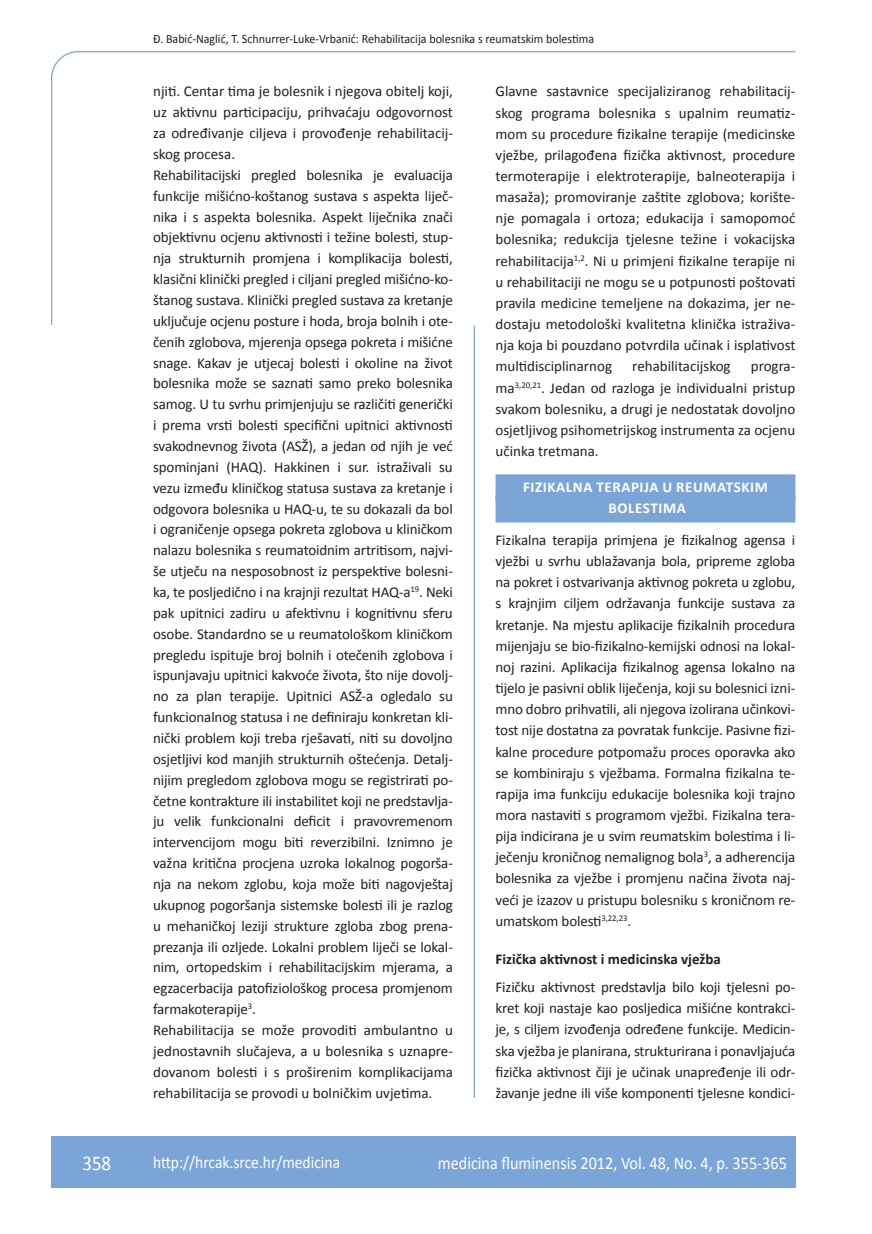
<style>
.page{position:relative;width:872px;height:1234px;background:#fff}
.page>*{position:absolute;margin:0;border:0;box-sizing:border-box;transform-origin:0 0}
.t1{font:21px "Calibri";color:#fff;scale:.9 1}
.t2{font:18px "Calibri";color:#fff;scale:.9 1}
.t3{font:17.25px "Calibri";color:#fff;scale:.9 1}
.osnovni_tekst{font:15px/20.9px "Calibri";letter-spacing:-.005em;color:#231f20;text-align:justify}
.naslov_ruler{font:700 15px "Calibri";letter-spacing:.04em;color:#fff}
.podnaslov{font:700 15px "Calibri";color:#231f20}
.glava{font:12.75px "Calibri";color:#231f20;scale:.94 1}
</style>
<div class="page">
<svg style="left:51px;top:51px;width:745px;height:274px"></svg>
<hr style="left:473px;top:325px;width:2px;height:772px;background:#7ca5d7">
<div style="left:51px;top:1135px;width:744px;height:51px;background:#7ca5d7"></div>
<div style="left:495px;top:474px;width:300px;height:27px;background:#7ca5d7"></div>
<div style="left:495px;top:495px;width:300px;height:27px;background:#7ca5d7"></div>
<p class="glava" style="left:153px;top:30px;width:470px">Đ. Babić-Naglić, T. Schnurrer-Luke-Vrbanić: Rehabilitacija bolesnika s reumatskim bolestima</p>
<p class="osnovni_tekst" style="left:153px;top:80px;width:301px">njiti. Centar tima je bolesnik i njegova obitelj koji, uz aktivnu participaciju, prihvaćaju odgovornost za određivanje ciljeva i provođenje rehabilitacij&shy;skog procesa.</p>
<p class="osnovni_tekst" style="left:153px;top:164px;width:301px">Rehabilitacijski pregled bolesnika je evaluacija funkcije mišićno-koštanog sustava s aspekta liječ&shy;nika i s aspekta bolesnika. Aspekt liječnika znači objektivnu ocjenu aktivnosti i težine bolesti, stup&shy;nja strukturnih promjena i komplikacija bolesti, klasični klinički pregled i ciljani pregled mišićno-ko&shy;štanog sustava. Klinički pregled sustava za kretanje uključuje ocjenu posture i hoda, broja bolnih i ote&shy;čenih zglobova, mjerenja opsega pokreta i mišićne snage. Kakav je utjecaj bolesti i okoline na život bolesnika može se saznati samo preko bolesnika samog. U tu svrhu primjenjuju se različiti generički i prema vrsti bolesti specifični upitnici aktivnosti svakodnevnog života (ASŽ), a jedan od njih je već spominjani (HAQ). Hakkinen i sur. istraživali su vezu između kliničkog statusa sustava za kretanje i odgovora bolesnika u HAQ-u, te su dokazali da bol i ograničenje opsega pokreta zglobova u kliničkom nalazu bolesnika s reumatoidnim artritisom, najvi&shy;še utječu na nesposobnost iz perspektive bolesni&shy;ka, te posljedično i na krajnji rezultat HAQ-a<sup>19</sup>. Neki pak upitnici zadiru u afektivnu i kognitivnu sferu osobe. Standardno se u reumatološkom kliničkom pregledu ispituje broj bolnih i otečenih zglobova i ispunjavaju upitnici kakvoće života, što nije dovolj&shy;no za plan terapije. Upitnici ASŽ-a ogledalo su funkcionalnog statusa i ne definiraju konkretan kli&shy;nički problem koji treba rješavati, niti su dovoljno osjetljivi kod manjih strukturnih oštećenja. Detalj&shy;nijim pregledom zglobova mogu se registrirati po&shy;četne kontrakture ili instabilitet koji ne predstavlja&shy;ju velik funkcionalni deficit i pravovremenom intervencijom mogu biti reverzibilni. Iznimno je važna kritična procjena uzroka lokalnog pogorša&shy;nja na nekom zglobu, koja može biti nagovještaj ukupnog pogoršanja sistemske bolesti ili je razlog u mehaničkoj leziji strukture zgloba zbog prena&shy;prezanja ili ozljede. Lokalni problem liječi se lokal&shy;nim, ortopedskim i rehabilitacijskim mjerama, a egzacerbacija patofiziološkog procesa promjenom farmakoterapije<sup>3</sup>.</p>
<p class="osnovni_tekst" style="left:153px;top:1018px;width:301px">Rehabilitacija se može provoditi ambulantno u jednostavnih slučajeva, a u bolesnika s uznapre&shy;dovanom bolesti i s proširenim komplikacijama rehabilitacija se provodi u bolničkim uvjetima.</p>
<p class="osnovni_tekst" style="left:495px;top:80px;width:301px">Glavne sastavnice specijaliziranog rehabilitacij&shy;skog programa bolesnika s upalnim reumatiz&shy;mom su procedure fizikalne terapije (medicinske vježbe, prilagođena fizička aktivnost, procedure termoterapije i elektroterapije, balneoterapija i masaža); promoviranje zaštite zglobova; korište&shy;nje pomagala i ortoza; edukacija i samopomoć bolesnika; redukcija tjelesne težine i vokacijska rehabilitacija<sup>1,2</sup>. Ni u primjeni fizikalne terapije ni u rehabilitaciji ne mogu se u potpunosti poštovati pravila medicine temeljene na dokazima, jer ne&shy;dostaju metodološki kvalitetna klinička istraživa&shy;nja koja bi pouzdano potvrdila učinak i isplativost multidisciplinarnog</p>
<p class="osnovni_tekst" style="left:632px;top:355px;width:100px">rehabilitacijskog</p>
<p class="osnovni_tekst" style="left:495px;top:355px;width:301px;text-indent:255px">progra&shy;ma<sup>3,20,21</sup>. Jedan od razloga je individualni pristup svakom bolesniku, a drugi je nedostatak dovoljno osjetljivog psihometrijskog instrumenta za ocjenu učinka tretmana.</p>
<p class="naslov_ruler" style="left:523px;top:477px;width:246px">FIZIKALNA TERAPIJA U REUMATSKIM</p>
<p class="naslov_ruler" style="left:608px;top:498px;width:79px">BOLESTIMA</p>
<p class="osnovni_tekst" style="left:495px;top:528px;width:301px">Fizikalna terapija primjena je fizikalnog agensa i vježbi u svrhu ublažavanja bola, pripreme zgloba na pokret i ostvarivanja aktivnog pokreta u zglobu, s krajnjim ciljem održavanja funkcije sustava za kretanje. Na mjestu aplikacije fizikalnih procedura mijenjaju se bio-fizikalno-kemijski odnosi na lokal&shy;noj razini. Aplikacija fizikalnog agensa lokalno na tijelo je pasivni oblik liječenja, koji su bolesnici izni&shy;mno dobro prihvatili, ali njegova izolirana učinkovi&shy;tost nije dostatna za povratak funkcije. Pasivne fizi&shy;kalne procedure potpomažu proces oporavka ako se kombiniraju s vježbama. Formalna fizikalna te&shy;rapija ima funkciju edukacije bolesnika koji trajno mora nastaviti s programom vježbi. Fizikalna tera&shy;pija indicirana je u svim reumatskim bolestima i li&shy;ječenju kroničnog nemalignog bola<sup>3</sup>, a adherencija bolesnika za vježbe i promjenu načina života naj&shy;veći je izazov u pristupu bolesniku s kroničnom re&shy;umatskom bolesti<sup>3,22,23</sup>.</p>
<p class="podnaslov" style="left:495px;top:949px;width:227px">Fizička aktivnost i medicinska vježba</p>
<p class="osnovni_tekst" style="left:495px;top:975px;width:301px">Fizičku aktivnost predstavlja bilo koji tjelesni po&shy;kret koji nastaje kao posljedica mišićne kontrakci&shy;je, s ciljem izvođenja određene funkcije. Medicin&shy;ska vježba je planirana, strukturirana i ponavljajuća fizička aktivnost čiji je učinak unapređenje ili odr&shy;žavanje jedne ili više komponenti tjelesne kondici-</p>
<p class="t1" style="left:82px;top:1149px;width:33px">358</p>
<p class="t3" style="left:153px;top:1150px;width:209px">http://hrcak.srce.hr/medicina</p>
<p class="t2" style="left:438px;top:1151px;width:389px">medicina fluminensis 2012, Vol. 48, No. 4, p. 355-365</p>
</div>
